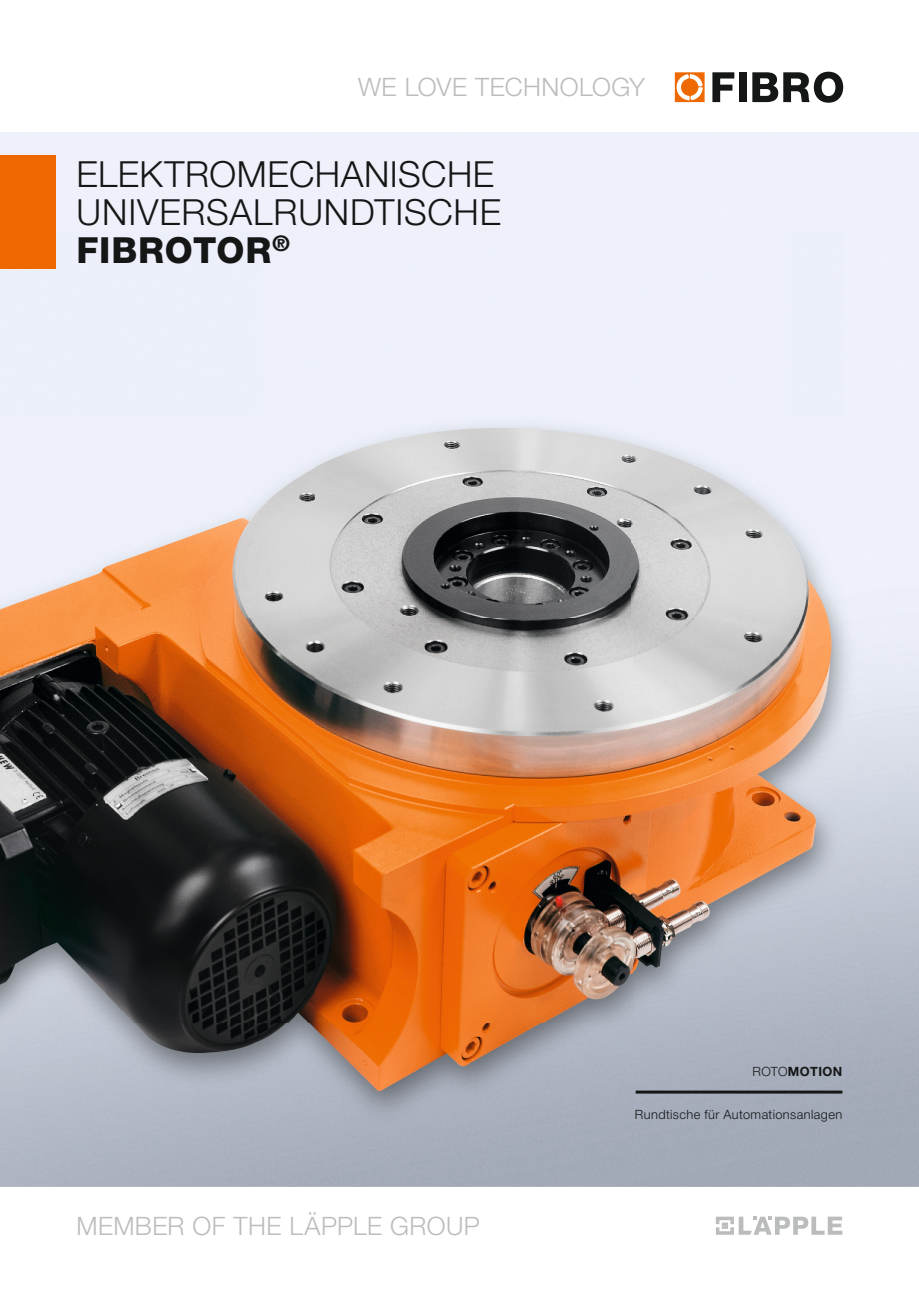
<style>
.page{position:relative;width:919px;height:1289px;background:#fff}
.page>*{position:absolute;margin:0;border:0;box-sizing:border-box;transform-origin:0 0}
.t1{font:300 36px/38px "Helvetica Neue LT Pro";letter-spacing:.02em;color:#151616}
.t2{font:300 25.35px "Helvetica Neue LT Pro";letter-spacing:.015em;color:#bbbcbc}
.t3{font:300 12.75px "Helvetica Neue LT Pro";letter-spacing:.035em;color:#151616}
.t4{font:700 12.75px "Helvetica Neue LT Pro";letter-spacing:.035em;color:#151616}
.s1{font-weight:800}
.s2{font-weight:300}
</style>
<div class="page">
<img style="left:0;top:132px;width:918px;height:1054px">
<img style="left:0;top:416px;width:858px;height:709px">
<div style="left:0;top:232px;width:842px;height:184px;background:#edf0fa"></div>
<img style="left:0;top:1125px;width:842px;height:13px">
<svg style="left:716px;top:1216px;width:126px;height:18px"></svg>
<hr style="left:635px;top:1090px;width:207px;height:3px;background:#151616">
<div style="left:0;top:156px;width:55px;height:113px;background:#ef6903"></div>
<svg style="left:712px;top:72px;width:22px;height:30px"></svg>
<div style="left:739px;top:72px;width:8px;height:30px;background:#151616"></div>
<svg style="left:752px;top:72px;width:91px;height:31px"></svg>
<svg style="left:674px;top:72px;width:30px;height:30px"></svg>
<p class="t2" style="left:358px;top:72px;width:288px">WE LOVE TECHNOLOGY</p>
<p class="t1" style="left:77px;top:155px;width:426px">ELEKTROMECHANISCHE<br>UNIVERSALRUNDTISCHE<br><span class="s1">FIBROTOR</span><sup>®</sup></p>
<p class="t2" style="left:77px;top:1210px;width:405px">MEMBER OF THE LÄPPLE GROUP</p>
<p class="t4" style="left:752px;top:1063px;width:91px"><span class="s2">ROTO</span>MOTION</p>
<p class="t3" style="left:635px;top:1106px;width:209px">Rundtische für Automationsanlagen</p>
</div>
